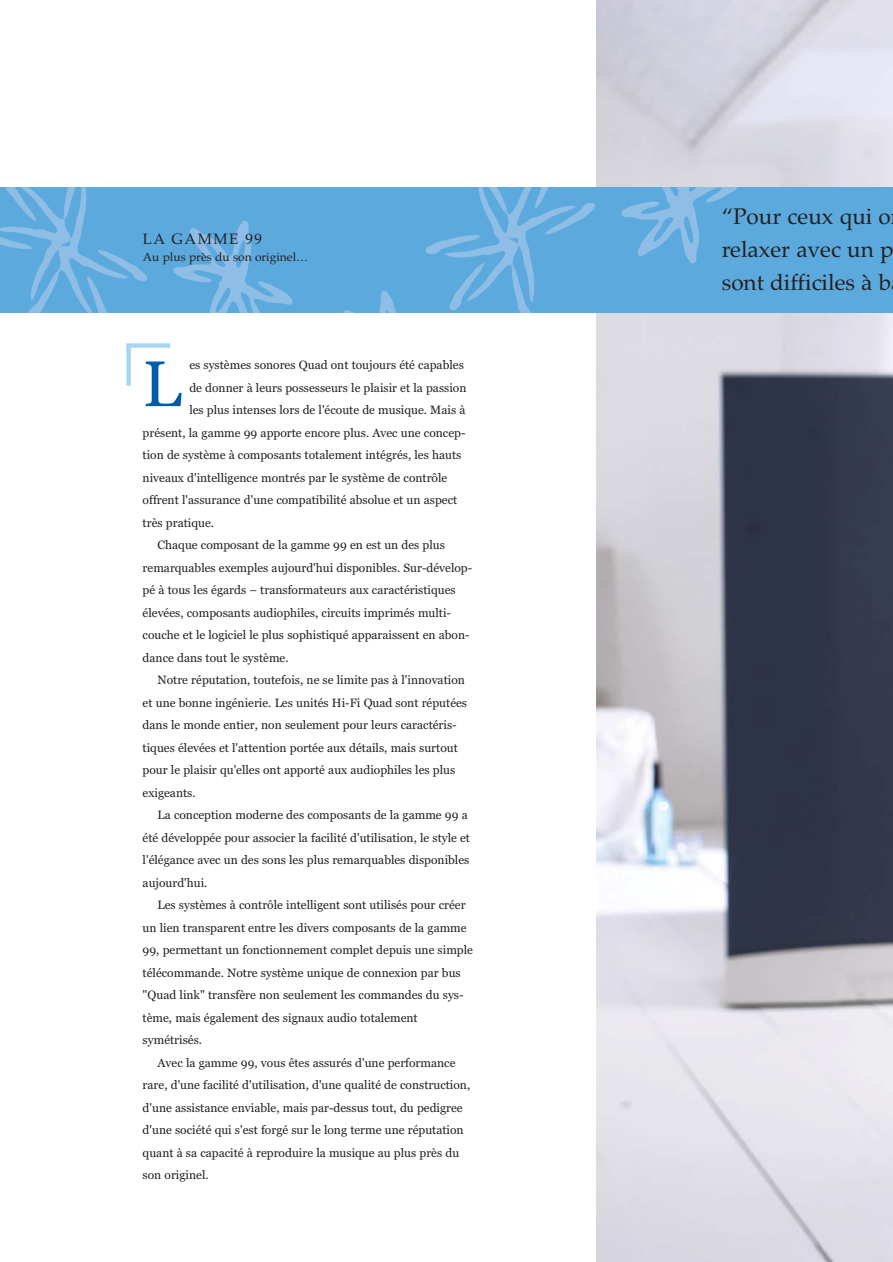
<style>
.page{position:relative;width:893px;height:1262px;background:#fff}
.page>*{position:absolute;margin:0;border:0;box-sizing:border-box;transform-origin:0 0}
.t1{font:64.35px "Georgia";color:#005cab}
.t2{font:22.5px/33px "Palatino";color:#231f20}
.t3{font:15px "Palatino";letter-spacing:.1em;color:#231f20}
.t4{font:12px "Georgia";color:#231f20}
.t5{font:12px "Palatino";color:#231f20}
</style>
<div class="page">
<img style="left:596px;top:0;width:296px;height:1262px">
<div style="left:0;top:187px;width:892px;height:125px;background:#5ca9dd"></div>
<img style="left:0;top:187px;width:738px;height:125px">
<div style="left:126px;top:343px;width:44px;height:5px;background:#abd6f2"></div>
<div style="left:126px;top:345px;width:5px;height:41px;background:#abd6f2"></div>
<p class="t3" style="left:143px;top:233px;width:120px">LA GAMME 99</p>
<p class="t5" style="left:143px;top:252px;width:167px">Au plus près du son originel…</p>
<h1 class="t1" style="left:143px;top:357px;width:40px">L</h1>
<p class="t4" style="left:189px;top:360px;width:276px">es systèmes sonores Quad ont toujours été capables</p>
<p class="t4" style="left:189px;top:382px;width:278px">de donner à leurs possesseurs le plaisir et la passion</p>
<p class="t4" style="left:189px;top:405px;width:277px">les plus intenses lors de l'écoute de musique. Mais à</p>
<p class="t4" style="left:143px;top:427px;width:324px">présent, la gamme 99 apporte encore plus. Avec une concep-</p>
<p class="t4" style="left:143px;top:450px;width:320px">tion de système à composants totalement intégrés, les hauts</p>
<p class="t4" style="left:143px;top:472px;width:306px">niveaux d'intelligence montrés par le système de contrôle</p>
<p class="t4" style="left:143px;top:495px;width:316px">offrent l'assurance d'une compatibilité absolue et un aspect</p>
<p class="t4" style="left:143px;top:517px;width:73px">très pratique.</p>
<p class="t4" style="left:157px;top:540px;width:289px">Chaque composant de la gamme 99 en est un des plus</p>
<p class="t4" style="left:143px;top:562px;width:331px">remarquables exemples aujourd'hui disponibles. Sur-dévelop-</p>
<p class="t4" style="left:143px;top:585px;width:314px">pé à tous les égards – transformateurs aux caractéristiques</p>
<p class="t4" style="left:143px;top:607px;width:310px">élevées, composants audiophiles, circuits imprimés multi-</p>
<p class="t4" style="left:143px;top:630px;width:328px">couche et le logiciel le plus sophistiqué apparaissent en abon-</p>
<p class="t4" style="left:143px;top:652px;width:147px">dance dans tout le système.</p>
<p class="t4" style="left:157px;top:675px;width:309px">Notre réputation, toutefois, ne se limite pas à l'innovation</p>
<p class="t4" style="left:143px;top:697px;width:326px">et une bonne ingénierie. Les unités Hi-Fi Quad sont réputées</p>
<p class="t4" style="left:143px;top:720px;width:315px">dans le monde entier, non seulement pour leurs caractéris-</p>
<p class="t4" style="left:143px;top:742px;width:317px">tiques élevées et l'attention portée aux détails, mais surtout</p>
<p class="t4" style="left:143px;top:765px;width:314px">pour le plaisir qu'elles ont apporté aux audiophiles les plus</p>
<p class="t4" style="left:143px;top:787px;width:54px">exigeants.</p>
<p class="t4" style="left:157px;top:810px;width:311px">La conception moderne des composants de la gamme 99 a</p>
<p class="t4" style="left:143px;top:832px;width:329px">été développée pour associer la facilité d'utilisation, le style et</p>
<p class="t4" style="left:143px;top:855px;width:328px">l'élégance avec un des sons les plus remarquables disponibles</p>
<p class="t4" style="left:143px;top:877px;width:66px">aujourd'hui.</p>
<p class="t4" style="left:157px;top:900px;width:309px">Les systèmes à contrôle intelligent sont utilisés pour créer</p>
<p class="t4" style="left:143px;top:922px;width:325px">un lien transparent entre les divers composants de la gamme</p>
<p class="t4" style="left:143px;top:945px;width:332px">99, permettant un fonctionnement complet depuis une simple</p>
<p class="t4" style="left:143px;top:967px;width:319px">télécommande. Notre système unique de connexion par bus</p>
<p class="t4" style="left:143px;top:990px;width:322px">"Quad link" transfère non seulement les commandes du sys-</p>
<p class="t4" style="left:143px;top:1012px;width:276px">tème, mais également des signaux audio totalement</p>
<p class="t4" style="left:143px;top:1035px;width:61px">symétrisés.</p>
<p class="t4" style="left:157px;top:1057px;width:299px">Avec la gamme 99, vous êtes assurés d'une performance</p>
<p class="t4" style="left:143px;top:1080px;width:329px">rare, d'une facilité d'utilisation, d'une qualité de construction,</p>
<p class="t4" style="left:143px;top:1102px;width:321px">d'une assistance enviable, mais par-dessus tout, du pedigree</p>
<p class="t4" style="left:143px;top:1125px;width:322px">d'une société qui s'est forgé sur le long terme une réputation</p>
<p class="t4" style="left:143px;top:1147px;width:318px">quant à sa capacité à reproduire la musique au plus près du</p>
<p class="t4" style="left:143px;top:1170px;width:68px">son originel.</p>
<h2 class="t2" style="left:721px;top:202px;width:173px">“Pour ceux qui o relaxer avec un p sont difficiles à b</h2>
</div>
